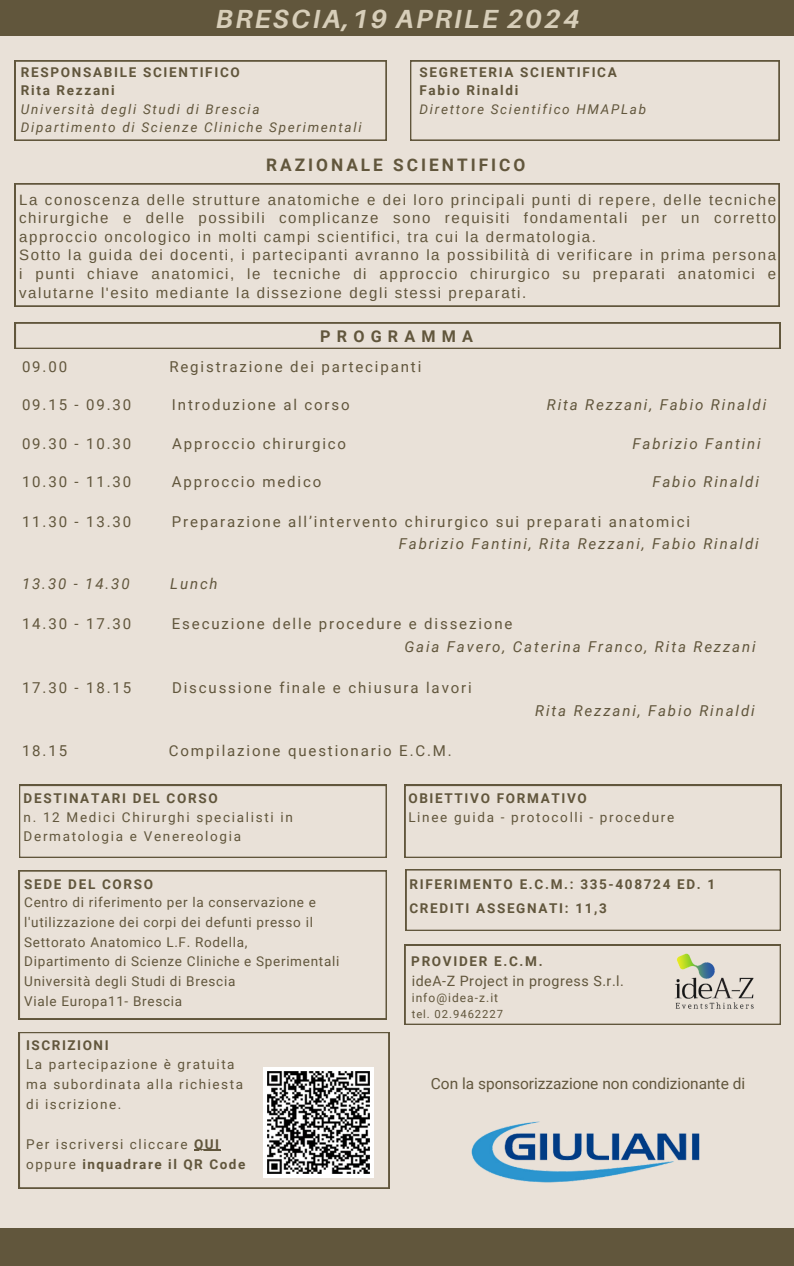
<style>
.page{position:relative;width:794px;height:1266px;background:#fff}
.page>*{position:absolute;margin:0;border:0;box-sizing:border-box;transform-origin:0 0}
.t1{font:italic 700 26.17px "Aileron";letter-spacing:.09em;color:#d7ceb9}
.t2{font:700 17.25px "Roboto";letter-spacing:.175em;color:#61563c}
.t3{font:700 16.2px "Roboto";letter-spacing:.38em;color:#61563c}
.t4{font:15.45px "Roboto";color:#61563c}
.t5{font:15px/18.6px "Arimo";letter-spacing:.105em;color:#61563c}
.t6{font:15px/22.5px "Roboto";letter-spacing:.125em;color:#61563c}
.t7{font:italic 15px/22.5px "Roboto";letter-spacing:.125em;color:#61563c}
.t8{font:14.25px "Roboto";letter-spacing:.04em;color:#61563c}
.t9{font:13.5px/19.6px "Roboto";letter-spacing:.055em;color:#61563c}
.t10{font:700 13.5px/24.5px "Roboto";letter-spacing:.125em;color:#61563c}
.t11{font:13.5px/20.1px "Roboto";letter-spacing:.115em;color:#61563c}
.t12{font:italic 13.5px "Roboto";letter-spacing:.125em;color:#61563c}
.t13{font:13.5px/18.6px "Roboto";letter-spacing:.125em;color:#61563c}
.t14{font:12px "Roboto";letter-spacing:.085em;color:#61563c}
.t15{font:11.25px "Roboto";letter-spacing:.085em;color:#61563c}
.s1{font-style:italic}
.s2{font-style:normal}
.s3{font-weight:700}
</style>
<div class="page">
<div style="left:0;top:0;width:793px;height:1266px;background:#e9e1d8"></div>
<svg style="left:19px;top:785px;width:367px;height:72px"></svg>
<svg style="left:15px;top:323px;width:764px;height:26px"></svg>
<svg style="left:15px;top:184px;width:764px;height:122px"></svg>
<svg style="left:404px;top:945px;width:376px;height:79px"></svg>
<svg style="left:404px;top:785px;width:376px;height:72px"></svg>
<svg style="left:405px;top:869px;width:375px;height:62px"></svg>
<svg style="left:19px;top:1032px;width:370px;height:156px"></svg>
<img style="left:263px;top:1067px;width:110px;height:110px">
<hr style="left:194px;top:1149px;width:27px;height:2px;background:#61563c">
<svg style="left:19px;top:870px;width:367px;height:149px"></svg>
<svg style="left:15px;top:61px;width:371px;height:80px"></svg>
<svg style="left:410px;top:61px;width:369px;height:80px"></svg>
<img style="left:471px;top:1121px;width:229px;height:62px">
<div style="left:0;top:1228px;width:793px;height:38px;background:#61563c"></div>
<div style="left:0;top:0;width:793px;height:36px;background:#61563c"></div>
<p class="t1" style="left:216px;top:2px;width:365px">BRESCIA,19 APRILE 2024</p>
<h3 class="t10" style="left:21px;top:60px;width:220px">RESPONSABILE SCIENTIFICO</h3>
<h3 class="t10" style="left:21px;top:78px;width:95px">Rita Rezzani</h3>
<h3 class="t12" style="left:21px;top:101px;width:240px">Università degli Studi di Brescia</h3>
<h3 class="t12" style="left:21px;top:120px;width:342px">Dipartimento di Scienze Cliniche Sperimentali</h3>
<h3 class="t10" style="left:419px;top:60px;width:199px">SEGRETERIA SCIENTIFICA</h3>
<h3 class="t10" style="left:419px;top:78px;width:100px">Fabio Rinaldi</h3>
<h3 class="t12" style="left:419px;top:101px;width:228px">Direttore Scientifico HMAPLab</h3>
<p class="t2" style="left:266px;top:155px;width:260px">RAZIONALE SCIENTIFICO</p>
<h3 class="t5" style="left:19px;top:190px;width:758px">La conoscenza delle strutture anatomiche e dei loro principali punti di repere, delle tecniche chirurgiche e delle possibili complicanze sono requisiti fondamentali per un corretto approccio oncologico in molti campi scientifici, tra cui la dermatologia.<br>Sotto la guida dei docenti, i partecipanti avranno la possibilità di verificare in prima persona i punti chiave anatomici, le tecniche di approccio chirurgico su preparati anatomici e valutarne l'esito mediante la dissezione degli stessi preparati.</h3>
<h2 class="t3" style="left:320px;top:327px;width:154px">PROGRAMMA</h2>
<h1 class="t6" style="left:22px;top:356px;width:47px">09.00</h1>
<h1 class="t6" style="left:169px;top:356px;width:253px">Registrazione dei partecipanti</h1>
<p class="t6" style="left:22px;top:394px;width:111px">09.15 - 09.30</p>
<p class="t6" style="left:172px;top:394px;width:179px">Introduzione al corso</p>
<p class="t7" style="left:546px;top:394px;width:221px">Rita Rezzani, Fabio Rinaldi</p>
<p class="t6" style="left:22px;top:432px;width:111px">09.30 - 10.30</p>
<p class="t6" style="left:172px;top:432px;width:175px">Approccio chirurgico</p>
<p class="t7" style="left:632px;top:432px;width:130px">Fabrizio Fantini</p>
<p class="t6" style="left:22px;top:470px;width:111px">10.30 - 11.30</p>
<p class="t6" style="left:172px;top:470px;width:151px">Approccio medico</p>
<p class="t7" style="left:652px;top:470px;width:108px">Fabio Rinaldi</p>
<p class="t6" style="left:22px;top:510px;width:111px">11.30 - 13.30</p>
<p class="t6" style="left:398px;top:510px;width:361px;text-indent:-227px">Preparazione all’intervento chirurgico sui preparati anatomici<br><span class="s1">Fabrizio Fantini, Rita Rezzani, Fabio Rinaldi</span></p>
<p class="t7" style="left:22px;top:573px;width:109px">13.30 - 14.30</p>
<p class="t7" style="left:170px;top:573px;width:49px">Lunch</p>
<p class="t6" style="left:22px;top:613px;width:111px">14.30 - 17.30</p>
<p class="t7" style="left:404px;top:613px;width:352px;text-indent:-232px"><span class="s2">Esecuzione delle procedure e dissezione<br></span>Gaia Favero, Caterina Franco, Rita Rezzani</p>
<p class="t6" style="left:22px;top:677px;width:111px">17.30 - 18.15</p>
<p class="t6" style="left:172px;top:677px;width:301px">Discussione finale e chiusura lavori</p>
<p class="t7" style="left:535px;top:699px;width:221px">Rita Rezzani, Fabio Rinaldi</p>
<h2 class="t6" style="left:22px;top:739px;width:47px">18.15</h2>
<h2 class="t6" style="left:169px;top:739px;width:284px">Compilazione questionario E.C.M.</h2>
<p class="t10" style="left:24px;top:786px;width:195px">DESTINATARI DEL CORSO</p>
<p class="t13" style="left:24px;top:808px;width:270px">n. 12 Medici Chirurghi specialisti in<br>Dermatologia e Venereologia</p>
<p class="t10" style="left:24px;top:872px;width:130px">SEDE DEL CORSO</p>
<p class="t9" style="left:24px;top:893px;width:316px">Centro di riferimento per la conservazione e l'utilizzazione dei corpi dei defunti presso il Settorato Anatomico L.F. Rodella,<br>Dipartimento di Scienze Cliniche e Sperimentali Università degli Studi di Brescia<br>Viale Europa11- Brescia</p>
<p class="t10" style="left:26px;top:1033px;width:84px">ISCRIZIONI</p>
<p class="t11" style="left:26px;top:1054px;width:218px">La partecipazione è gratuita ma subordinata alla richiesta di iscrizione.</p>
<p class="t11" style="left:26px;top:1134px;width:220px">Per iscriversi cliccare <span class="s3">QUI </span>oppure <span class="s3">inquadrare il QR Code</span></p>
<p class="t10" style="left:408px;top:786px;width:180px">OBIETTIVO FORMATIVO</p>
<p class="t13" style="left:408px;top:808px;width:267px">Linee guida - protocolli - procedure</p>
<h3 class="t10" style="left:409px;top:871px;width:307px">RIFERIMENTO E.C.M.: 335-408724 ED. 1<br>CREDITI ASSEGNATI: 11,3</h3>
<h4 class="t10" style="left:411px;top:948px;width:133px">PROVIDER E.C.M.</h4>
<p class="t8" style="left:411px;top:973px;width:214px">ideA-Z Project in progress S.r.l.</p>
<h4 class="t14" style="left:411px;top:991px;width:88px">info@idea-z.it</h4>
<h4 class="t15" style="left:411px;top:1007px;width:93px">tel. 02.9462227</h4>
<h3 class="t4" style="left:430px;top:1074px;width:315px">Con la sponsorizzazione non condizionante di</h3>
</div>
